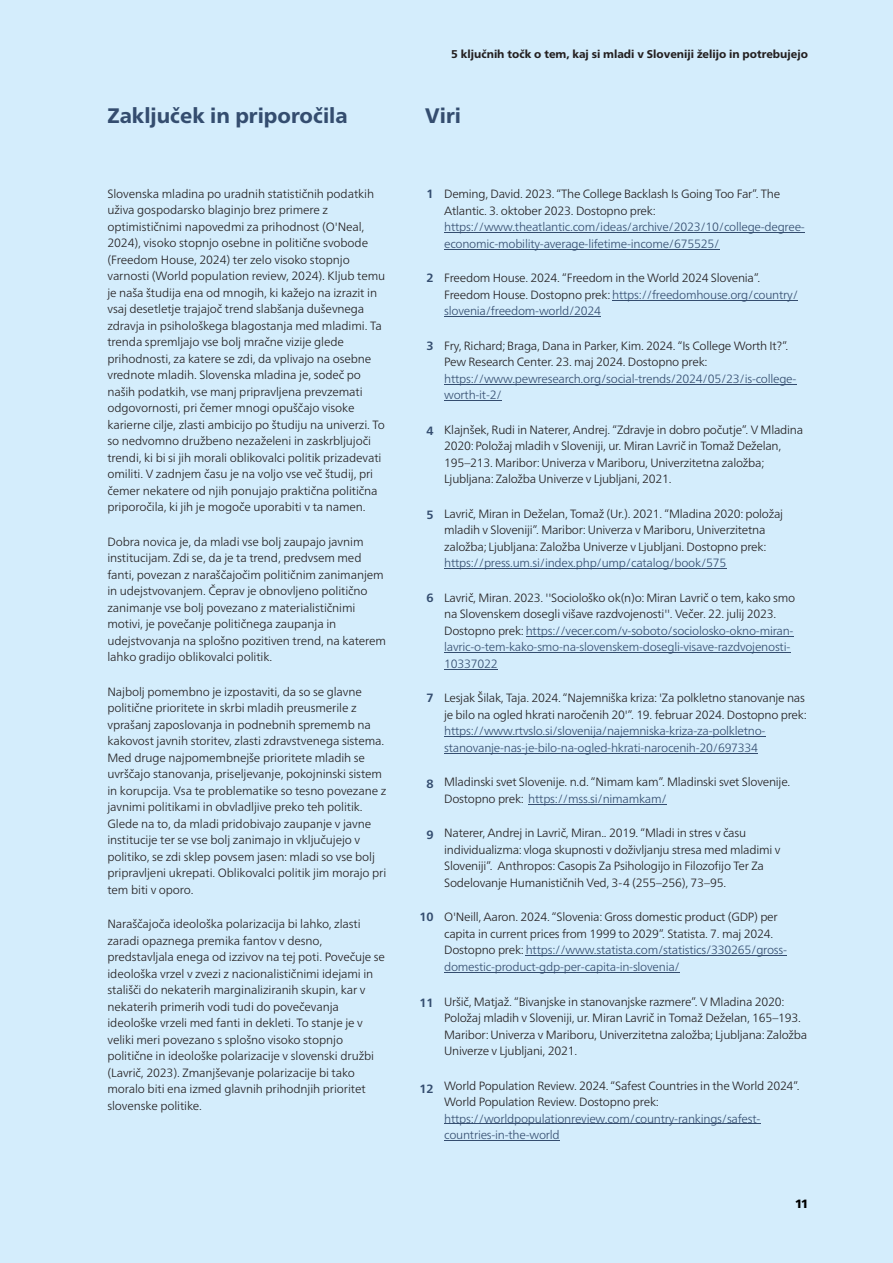
<style>
.page{position:relative;width:893px;height:1263px;background:#d4edfc}
.page>*{position:absolute;margin:0;border:0;box-sizing:border-box;transform-origin:0 0}
.t1{font:800 21px "Neue Frutiger World";color:#344d6f}
.t2{font:300 12px/16.5px "Neue Frutiger World";letter-spacing:-.01em;color:#231f20}
.t3{font:300 12px/16.5px "Neue Frutiger World";letter-spacing:-.02em;color:#344d6f}
.t4{font:700 12px "Neue Frutiger World";color:#344d6f}
.t5{font:900 12px "Neue Frutiger World";color:#000}
.t6{font:800 11.25px "Neue Frutiger World";color:#231f20}
.s1{color:#344d6f}
</style>
<div class="page">
<hr style="left:444px;top:232px;width:361px;height:1px;background:#344d6f">
<hr style="left:444px;top:249px;width:275px;height:1px;background:#344d6f">
<hr style="left:612px;top:300px;width:186px;height:1px;background:#344d6f">
<hr style="left:444px;top:316px;width:157px;height:1px;background:#344d6f">
<hr style="left:444px;top:384px;width:352px;height:1px;background:#344d6f">
<hr style="left:444px;top:400px;width:58px;height:1px;background:#344d6f">
<hr style="left:444px;top:568px;width:282px;height:1px;background:#344d6f">
<hr style="left:526px;top:636px;width:267px;height:1px;background:#344d6f">
<hr style="left:444px;top:652px;width:346px;height:1px;background:#344d6f">
<hr style="left:444px;top:669px;width:54px;height:1px;background:#344d6f">
<hr style="left:444px;top:736px;width:322px;height:1px;background:#344d6f">
<hr style="left:444px;top:753px;width:314px;height:1px;background:#344d6f">
<hr style="left:528px;top:804px;width:139px;height:1px;background:#344d6f">
<hr style="left:526px;top:955px;width:261px;height:1px;background:#344d6f">
<hr style="left:444px;top:972px;width:236px;height:1px;background:#344d6f">
<hr style="left:444px;top:1123px;width:316px;height:1px;background:#344d6f">
<hr style="left:444px;top:1140px;width:116px;height:1px;background:#344d6f">
<h1 class="t1" style="left:107px;top:107px;width:242px">Zaključek in priporočila</h1>
<p class="t2" style="left:107px;top:186px;width:279px">Slovenska mladina po uradnih statističnih podatkih uživa gospodarsko blaginjo brez primere z optimističnimi napovedmi za prihodnost (O'Neal, 2024), visoko stopnjo osebne in politične svobode (Freedom House, 2024) ter zelo visoko stopnjo varnosti (World population review, 2024). Kljub temu je naša študija ena od mnogih, ki kažejo na izrazit in vsaj desetletje trajajoč trend slabšanja duševnega zdravja in psihološkega blagostanja med mladimi. Ta trenda spremljajo vse bolj mračne vizije glede prihodnosti, za katere se zdi, da vplivajo na osebne vrednote mladih. Slovenska mladina je, sodeč po naših podatkih, vse manj pripravljena prevzemati odgovornosti, pri čemer mnogi opuščajo visoke karierne cilje, zlasti ambicijo po študiju na univerzi. To so nedvomno družbeno nezaželeni in zaskrbljujoči trendi, ki bi si jih morali oblikovalci politik prizadevati omiliti. V zadnjem času je na voljo vse več študij, pri čemer nekatere od njih ponujajo praktična politična priporočila, ki jih je mogoče uporabiti v ta namen.</p>
<p class="t2" style="left:107px;top:534px;width:280px">Dobra novica je, da mladi vse bolj zaupajo javnim institucijam. Zdi se, da je ta trend, predvsem med fanti, povezan z naraščajočim političnim zanimanjem in udejstvovanjem. Čeprav je obnovljeno politično zanimanje vse bolj povezano z materialističnimi motivi, je povečanje političnega zaupanja in udejstvovanja na splošno pozitiven trend, na katerem lahko gradijo oblikovalci politik.</p>
<p class="t2" style="left:107px;top:684px;width:280px">Najbolj pomembno je izpostaviti, da so se glavne politične prioritete in skrbi mladih preusmerile z vprašanj zaposlovanja in podnebnih sprememb na kakovost javnih storitev, zlasti zdravstvenega sistema.<br>Med druge najpomembnejše prioritete mladih se uvrščajo stanovanja, priseljevanje, pokojninski sistem in korupcija. Vsa te problematike so tesno povezane z javnimi politikami in obvladljive preko teh politik.<br>Glede na to, da mladi pridobivajo zaupanje v javne institucije ter se vse bolj zanimajo in vključujejo v politiko, se zdi sklep povsem jasen: mladi so vse bolj pripravljeni ukrepati. Oblikovalci politik jim morajo pri tem biti v oporo.</p>
<p class="t2" style="left:107px;top:917px;width:279px">Naraščajoča ideološka polarizacija bi lahko, zlasti zaradi opaznega premika fantov v desno, predstavljala enega od izzivov na tej poti. Povečuje se ideološka vrzel v zvezi z nacionalističnimi idejami in stališči do nekaterih marginaliziranih skupin, kar v nekaterih primerih vodi tudi do povečevanja ideološke vrzeli med fanti in dekleti. To stanje je v veliki meri povezano s splošno visoko stopnjo politične in ideološke polarizacije v slovenski družbi (Lavrič, 2023). Zmanjševanje polarizacije bi tako moralo biti ena izmed glavnih prihodnjih prioritet slovenske politike.</p>
<p class="t6" style="left:451px;top:50px;width:358px">5 ključnih točk o tem, kaj si mladi v Sloveniji želijo in potrebujejo</p>
<h1 class="t1" style="left:425px;top:107px;width:37px">Viri</h1>
<p class="t4" style="left:426px;top:189px;width:9px">1</p>
<p class="t4" style="left:426px;top:273px;width:9px">2</p>
<p class="t4" style="left:426px;top:341px;width:9px">3</p>
<p class="t4" style="left:426px;top:426px;width:9px">4</p>
<p class="t4" style="left:426px;top:510px;width:9px">5</p>
<p class="t4" style="left:426px;top:593px;width:9px">6</p>
<p class="t4" style="left:426px;top:693px;width:9px">7</p>
<p class="t4" style="left:426px;top:779px;width:9px">8</p>
<p class="t4" style="left:426px;top:830px;width:9px">9</p>
<p class="t4" style="left:419px;top:912px;width:16px">10</p>
<p class="t4" style="left:419px;top:998px;width:16px">11</p>
<p class="t4" style="left:419px;top:1083px;width:16px">12</p>
<p class="t2" style="left:444px;top:187px;width:338px">Deming, David. 2023. “The College Backlash Is Going Too Far”. The<br>Atlantic. 3. oktober 2023. Dostopno prek:</p>
<p class="t3" style="left:444px;top:220px;width:362px">https://www.theatlantic.com/ideas/archive/2023/10/college-degree&shy;economic-mobility-average-lifetime-income/675525/</p>
<p class="t2" style="left:444px;top:271px;width:355px">Freedom House. 2024. “Freedom in the World 2024 Slovenia”.<br>Freedom House. Dostopno prek: <span class="s1">https://freedomhouse.org/country/ slovenia/freedom-world/2024</span></p>
<p class="t2" style="left:444px;top:338px;width:346px">Fry, Richard; Braga, Dana in Parker, Kim. 2024. “Is College Worth It?”.<br>Pew Research Center. 23. maj 2024. Dostopno prek:</p>
<p class="t3" style="left:444px;top:371px;width:354px">https://www.pewresearch.org/social-trends/2024/05/23/is-college&shy;worth-it-2/</p>
<p class="t2" style="left:444px;top:422px;width:361px">Klajnšek, Rudi in Naterer, Andrej. “Zdravje in dobro počutje”. V Mladina 2020: Položaj mladih v Sloveniji, ur. Miran Lavrič in Tomaž Deželan, 195–213. Maribor: Univerza v Mariboru, Univerzitetna založba; Ljubljana: Založba Univerze v Ljubljani, 2021.</p>
<p class="t2" style="left:444px;top:506px;width:341px">Lavrič, Miran in Deželan, Tomaž (Ur.). 2021. “Mladina 2020: položaj mladih v Sloveniji”. Maribor: Univerza v Mariboru, Univerzitetna založba; Ljubljana: Založba Univerze v Ljubljani. Dostopno prek:</p>
<p class="t3" style="left:444px;top:556px;width:284px">https://press.um.si/index.php/ump/catalog/book/575</p>
<p class="t2" style="left:444px;top:590px;width:353px">Lavrič, Miran. 2023. ''Sociološko ok(n)o: Miran Lavrič o tem, kako smo na Slovenskem dosegli višave razdvojenosti''. Večer. 22. julij 2023.<br>Dostopno prek: <span class="s1">https://vecer.com/v-soboto/sociolosko-okno-miran&shy;lavric-o-tem-kako-smo-na-slovenskem-dosegli-visave-razdvojenosti-10337022</span></p>
<p class="t2" style="left:444px;top:691px;width:364px">Lesjak Šilak, Taja. 2024. “Najemniška kriza: 'Za polkletno stanovanje nas je bilo na ogled hkrati naročenih 20'”. 19. februar 2024. Dostopno prek:</p>
<p class="t3" style="left:444px;top:724px;width:323px">https://www.rtvslo.si/slovenija/najemniska-kriza-za-polkletno&shy;stanovanje-nas-je-bilo-na-ogled-hkrati-narocenih-20/697334</p>
<p class="t2" style="left:444px;top:775px;width:348px">Mladinski svet Slovenije. n.d. “Nimam kam”. Mladinski svet Slovenije.<br>Dostopno prek: <span class="s1">https://mss.si/nimamkam/</span></p>
<p class="t2" style="left:444px;top:826px;width:338px">Naterer, Andrej in Lavrič, Miran.. 2019. “Mladi in stres v času individualizma: vloga skupnosti v doživljanju stresa med mladimi v Sloveniji”. Anthropos: Casopis Za Psihologijo in Filozofijo Ter Za Sodelovanje Humanističnih Ved, 3-4 (255–256), 73–95.</p>
<p class="t2" style="left:444px;top:910px;width:344px">O'Neill, Aaron. 2024. “Slovenia: Gross domestic product (GDP) per capita in current prices from 1999 to 2029”. Statista. 7. maj 2024.<br>Dostopno prek: <span class="s1">https://www.statista.com/statistics/330265/gross&shy;domestic-product-gdp-per-capita-in-slovenia/</span></p>
<p class="t2" style="left:444px;top:994px;width:365px">Uršič, Matjaž. “Bivanjske in stanovanjske razmere”. V Mladina 2020:<br>Položaj mladih v Sloveniji, ur. Miran Lavrič in Tomaž Deželan, 165–193.<br>Maribor: Univerza v Mariboru, Univerzitetna založba; Ljubljana: Založba Univerze v Ljubljani, 2021.</p>
<p class="t2" style="left:444px;top:1078px;width:357px">World Population Review. 2024. “Safest Countries in the World 2024”.<br>World Population Review. Dostopno prek:</p>
<p class="t3" style="left:444px;top:1111px;width:318px">https://worldpopulationreview.com/country-rankings/safest&shy;countries-in-the-world</p>
<p class="t5" style="left:795px;top:1198px;width:15px">11</p>
</div>
